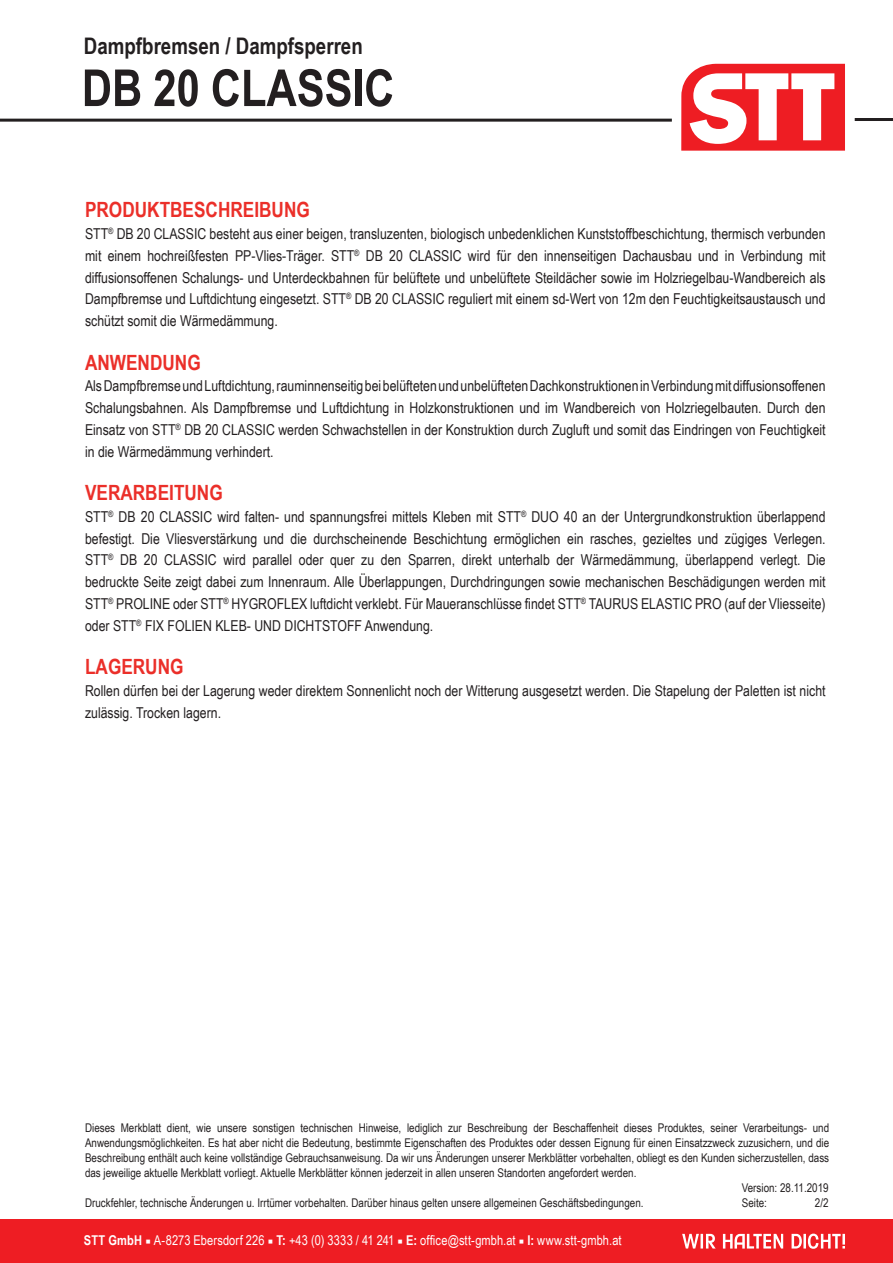
<style>
.page{position:relative;width:893px;height:1263px;background:#fff}
.page>*{position:absolute;margin:0;border:0;box-sizing:border-box;transform-origin:0 0}
.t1{font:700 51px "Arial Narrow";color:#231f20}
.t2{font:700 22.8px "Arial Narrow";color:#231f20}
.t3{font:700 21px "Arial Narrow";color:#eb2f29}
.t4{font:15px/21.8px "Arial Narrow";color:#231f20;text-align:justify}
.t5{font:13.5px "Arial Narrow";letter-spacing:.005em;color:#fff}
.t6{font:12px/15px "Arial Narrow";color:#231f20;text-align:justify}
.s1{font-weight:700}
.s2{font-family:"Minion Pro"}
</style>
<div class="page">
<hr style="left:0;top:119px;width:672px;height:3px;background:#231f20">
<hr style="left:855px;top:118px;width:38px;height:3px;background:#231f20">
<svg style="left:681px;top:64px;width:164px;height:87px"></svg>
<div style="left:0;top:1219px;width:893px;height:44px;background:#ee1d23"></div>
<svg style="left:682px;top:1233px;width:163px;height:16px"></svg>
<h2 class="t2" style="left:84px;top:29px;width:280px">Dampfbremsen / Dampfsperren</h2>
<h1 class="t1" style="left:82px;top:49px;width:314px">DB 20 CLASSIC</h1>
<h3 class="t3" style="left:85px;top:194px;width:226px">PRODUKTBESCHREIBUNG</h3>
<p class="t4" style="left:85px;top:222px;width:742px">STT<sup>®</sup> DB 20 CLASS IC besteht aus einer beigen, transluzenten, biologisch unbedenklichen Kunststoffbeschichtung, thermisch verbunden mit einem hochreißfesten PP-Vlies-Träger. STT<sup>®</sup> DB 20 CLASS IC wird für den innenseitigen Dachausbau und in Verbindung mit diffusionsoffenen Schalungs- und Unterdeckbahnen für belüftete und unbelüftete Steildächer sowie im Holzriegelbau-Wandbereich als Dampfbremse und Luftdichtung eingesetzt. STT<sup>®</sup> DB 20 CLASS IC reguliert mit einem sd-Wert von 12m den Feuchtigkeitsaustausch und schützt somit die Wärmedämmung.</p>
<h3 class="t3" style="left:85px;top:346px;width:117px">ANWENDUNG</h3>
<p class="t4" style="left:85px;top:375px;width:742px">Als Dampfbremse und Luftdichtung, rauminnenseitig bei belüfteten und unbelüfteten Dachkonstruktionen in Verbindung mit diffusionsoffenen Schalungsbahnen. Als Dampfbremse und Luftdichtung in Holzkonstruktionen und im Wandbereich von Holzriegelbauten. Durch den Einsatz von STT<sup>®</sup> DB 20 CLASS IC werden Schwachstellen in der Konstruktion durch Zugluft und somit das Eindringen von Feuchtigkeit in die Wärmedämmung verhindert.</p>
<h3 class="t3" style="left:85px;top:477px;width:139px">VERARBEITUNG</h3>
<p class="t4" style="left:85px;top:505px;width:742px">STT<sup>®</sup> DB 20 CLASS IC wird falten- und spannungsfrei mittels Kleben mit STT<sup>®</sup> DUO 40 an der Untergrundkonstruktion überlappend befestigt. Die Vliesverstärkung und die durchscheinende Beschichtung ermöglichen ein rasches, gezieltes und zügiges Verlegen.<br>STT<sup>®</sup> DB 20 CLASS IC wird parallel oder quer zu den Sparren, direkt unterhalb der Wärmedämmung, überlappend verlegt. Die bedruckte Seite zeigt dabei zum Innenraum. Alle Überlappungen, Durchdringungen sowie mechanischen Beschädigungen werden mit STT<sup>®</sup> PROLINE oder STT<sup>®</sup> HYGROFLEX luftdicht verklebt. Für Maueranschlüsse findet STT<sup>®</sup> TAURUS ELASTIC PRO (auf der Vliesseite) oder STT<sup>®</sup> FIX FOLIEN KLEB- UND DICHTSTOFF Anwendung.</p>
<h3 class="t3" style="left:85px;top:651px;width:100px">LAGERUNG</h3>
<p class="t4" style="left:85px;top:679px;width:742px">Rollen dürfen bei der Lagerung weder direktem Sonnenlicht noch der Witterung ausgesetzt werden. Die Stapelung der Paletten ist nicht zulässig. Trocken lagern.</p>
<p class="t6" style="left:85px;top:1120px;width:746px">Dieses Merkblatt dient, wie unsere sonstigen technischen Hinweise, lediglich zur Beschreibung der Beschaffenheit dieses Produktes, seiner Verarbeitungs- und Anwendungsmöglichkeiten. Es hat aber nicht die Bedeutung, bestimmte Eigenschaften des Produktes oder dessen Eignung für einen Einsatzzweck zuzusichern, und die Beschreibung enthält auch keine vollständige Gebrauchsanweisung. Da wir uns Änderungen unserer Merkblätter vorbehalten, obliegt es den Kunden sicherzustellen, dass das jeweilige aktuelle Merkblatt vorliegt. Aktuelle Merkblätter können jederzeit in allen unseren Standorten angefordert werden.</p>
<p class="t6" style="left:85px;top:1195px;width:560px">Druckfehler, technische Änderungen u. Irrtümer vorbehalten. Darüber hinaus gelten unsere allgemeinen Geschäftsbedingungen.</p>
<p class="t6" style="left:742px;top:1180px;width:88px">Version: 28.11.2019<br>Seite:</p>
<p class="t6" style="left:815px;top:1195px;width:15px">2/2</p>
<p class="t5" style="left:84px;top:1230px;width:539px"><span class="s1">Stt GmbH</span> <span class="s2">■</span> A-8273 Ebersdorf 226 <span class="s2">■</span> <span class="s1">T:</span> +43 (0) 3333 / 41 241 <span class="s2">■</span> <span class="s1">E:</span> office@stt-gmbh.at <span class="s2">■</span> <span class="s1">I:</span> www.stt-gmbh.at</p>
</div>
